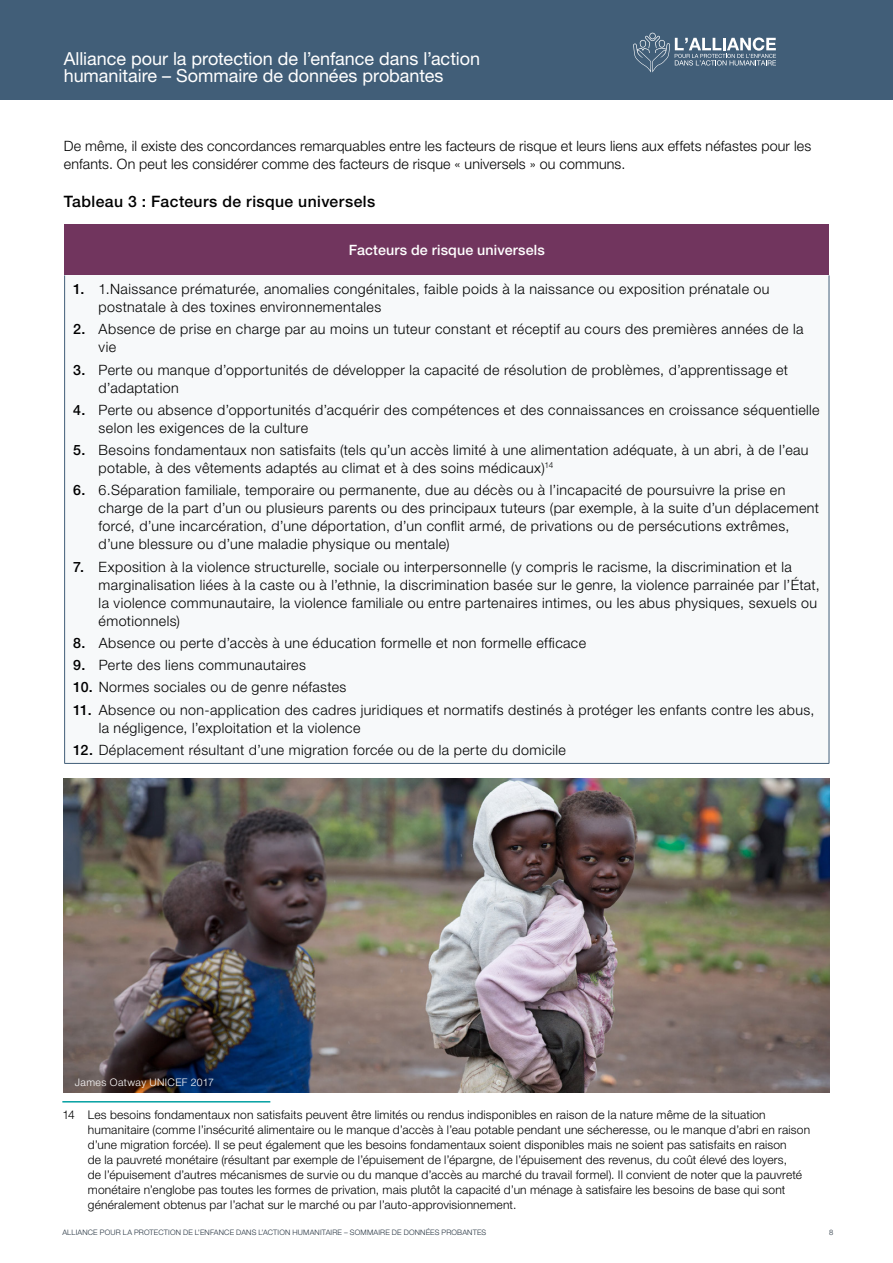
<style>
.page{position:relative;width:893px;height:1263px;background:#fff}
.page>*{position:absolute;margin:0;border:0;box-sizing:border-box;transform-origin:0 0}
.t1{font:18px/16.5px "Helvetica Neue LT Pro";letter-spacing:-.005em;color:#fff}
.t2{font:500 15.75px "Helvetica Neue LT Pro";letter-spacing:.025em;color:#000}
.t3{font:300 14.25px/18px "Helvetica Neue LT Pro";letter-spacing:.03em;color:#000}
.t4{font:300 14.25px/18px "Helvetica Neue LT Pro";letter-spacing:.01em;color:#000}
.t5{font:500 14.25px "Helvetica Neue LT Pro";letter-spacing:.01em;color:#fff}
.t6{font:300 12px/15px "Helvetica Neue LT Pro";letter-spacing:.015em;color:#000}
.t7{font:300 10.5px "Helvetica Neue Cyr";letter-spacing:.035em;color:#fff}
.t8{font:300 7.5px "Helvetica Neue LT Pro";letter-spacing:.025em;color:#212f3c}
.s1{font-weight:500}
</style>
<div class="page">
<div style="left:0;top:0;width:893px;height:99px;background:#415e78"></div>
<svg style="left:633px;top:33px;width:143px;height:39px"></svg>
<div style="left:65px;top:225px;width:764px;height:50px;background:#71355e"></div>
<div style="left:65px;top:275px;width:764px;height:488px;background:#f7f9fa"></div>
<hr style="left:64px;top:275px;width:1px;height:488px;background:#415e78">
<hr style="left:829px;top:275px;width:1px;height:488px;background:#415e78">
<hr style="left:64px;top:763px;width:765px;height:1px;background:#415e78">
<hr style="left:62px;top:1101px;width:208px;height:1px;background:#039fa1">
<img style="left:63px;top:778px;width:766px;height:315px">
<p class="t1" style="left:64px;top:50px;width:418px">Alliance pour la protection de l’enfance dans l’action humanitaire – Sommaire de données probantes</p>
<p class="t4" style="left:64px;top:136px;width:749px">De même, il existe des concordances remarquables entre les facteurs de risque et leurs liens aux effets néfastes pour les enfants. On peut les considérer comme des facteurs de risque « universels » ou communs.</p>
<p class="t2" style="left:64px;top:192px;width:313px">Tableau 3 : Facteurs de risque universels</p>
<p class="t5" style="left:349px;top:241px;width:197px">Facteurs de risque universels</p>
<p class="t3" style="left:99px;top:280px;width:672px;text-indent:-26px"><span class="s1">1.</span> 1.Naissance prématurée, anomalies congénitales, faible poids à la naissance ou exposition prénatale ou postnatale à des toxines environnementales</p>
<p class="t3" style="left:99px;top:320px;width:706px;text-indent:-26px"><span class="s1">2.</span> Absence de prise en charge par au moins un tuteur constant et réceptif au cours des premières années de la vie</p>
<p class="t3" style="left:99px;top:360px;width:691px;text-indent:-26px"><span class="s1">3.</span> Perte ou manque d’opportunités de développer la capacité de résolution de problèmes, d’apprentissage et d’adaptation</p>
<p class="t3" style="left:99px;top:400px;width:722px;text-indent:-26px"><span class="s1">4.</span> Perte ou absence d’opportunités d’acquérir des compétences et des connaissances en croissance séquentielle selon les exigences de la culture</p>
<p class="t3" style="left:99px;top:441px;width:711px;text-indent:-26px"><span class="s1">5.</span> Besoins fondamentaux non satisfaits (tels qu’un accès limité à une alimentation adéquate, à un abri, à de l’eau potable, à des vêtements adaptés au climat et à des soins médicaux)<sup>14</sup></p>
<p class="t3" style="left:99px;top:481px;width:722px;text-indent:-26px"><span class="s1">6.</span> 6.Séparation familiale, temporaire ou permanente, due au décès ou à l’incapacité de poursuivre la prise en charge de la part d’un ou plusieurs parents ou des principaux tuteurs (par exemple, à la suite d’un déplacement forcé, d’une incarcération, d’une déportation, d’un conflit armé, de privations ou de persécutions extrêmes, d’une blessure ou d’une maladie physique ou mentale)</p>
<p class="t3" style="left:99px;top:557px;width:723px;text-indent:-26px"><span class="s1">7.</span> Exposition à la violence structurelle, sociale ou interpersonnelle (y compris le racisme, la discrimination et la marginalisation liées à la caste ou à l’ethnie, la discrimination basée sur le genre, la violence parrainée par l’État, la violence communautaire, la violence familiale ou entre partenaires intimes, ou les abus physiques, sexuels ou émotionnels)</p>
<p class="t3" style="left:73px;top:633px;width:515px"><span class="s1">8.</span> Absence ou perte d’accès à une éducation formelle et non formelle efficace</p>
<p class="t3" style="left:73px;top:656px;width:234px"><span class="s1">9.</span> Perte des liens communautaires</p>
<p class="t3" style="left:73px;top:678px;width:275px"><span class="s1">10.</span> Normes sociales ou de genre néfastes</p>
<p class="t3" style="left:99px;top:700px;width:717px;text-indent:-26px"><span class="s1">11.</span> Absence ou non-application des cadres juridiques et normatifs destinés à protéger les enfants contre les abus, la négligence, l’exploitation et la violence</p>
<p class="t3" style="left:73px;top:740px;width:494px"><span class="s1">12.</span> Déplacement résultant d’une migration forcée ou de la perte du domicile</p>
<p class="t7" style="left:75px;top:1076px;width:141px">James Oatway UNICEF 2017</p>
<p class="t6" style="left:88px;top:1107px;width:724px;text-indent:-26px">14 Les besoins fondamentaux non satisfaits peuvent être limités ou rendus indisponibles en raison de la nature même de la situation humanitaire (comme l’insécurité alimentaire ou le manque d’accès à l’eau potable pendant une sécheresse, ou le manque d’abri en raison d’une migration forcée). Il se peut également que les besoins fondamentaux soient disponibles mais ne soient pas satisfaits en raison<br>de la pauvreté monétaire (résultant par exemple de l’épuisement de l’épargne, de l’épuisement des revenus, du coût élevé des loyers,<br>de l’épuisement d’autres mécanismes de survie ou du manque d’accès au marché du travail formel). Il convient de noter que la pauvreté monétaire n’englobe pas toutes les formes de privation, mais plutôt la capacité d’un ménage à satisfaire les besoins de base qui sont généralement obtenus par l’achat sur le marché ou par l’auto-approvisionnement.</p>
<p class="t8" style="left:62px;top:1228px;width:425px">ALLIANCE POUR LA PROTECTION DE L’ENFANCE DANS L’ACTION HUMANITAIRE – SOMMAIRE DE DONNÉES PROBANTES</p>
<p class="t8" style="left:829px;top:1228px;width:6px">8</p>
</div>
